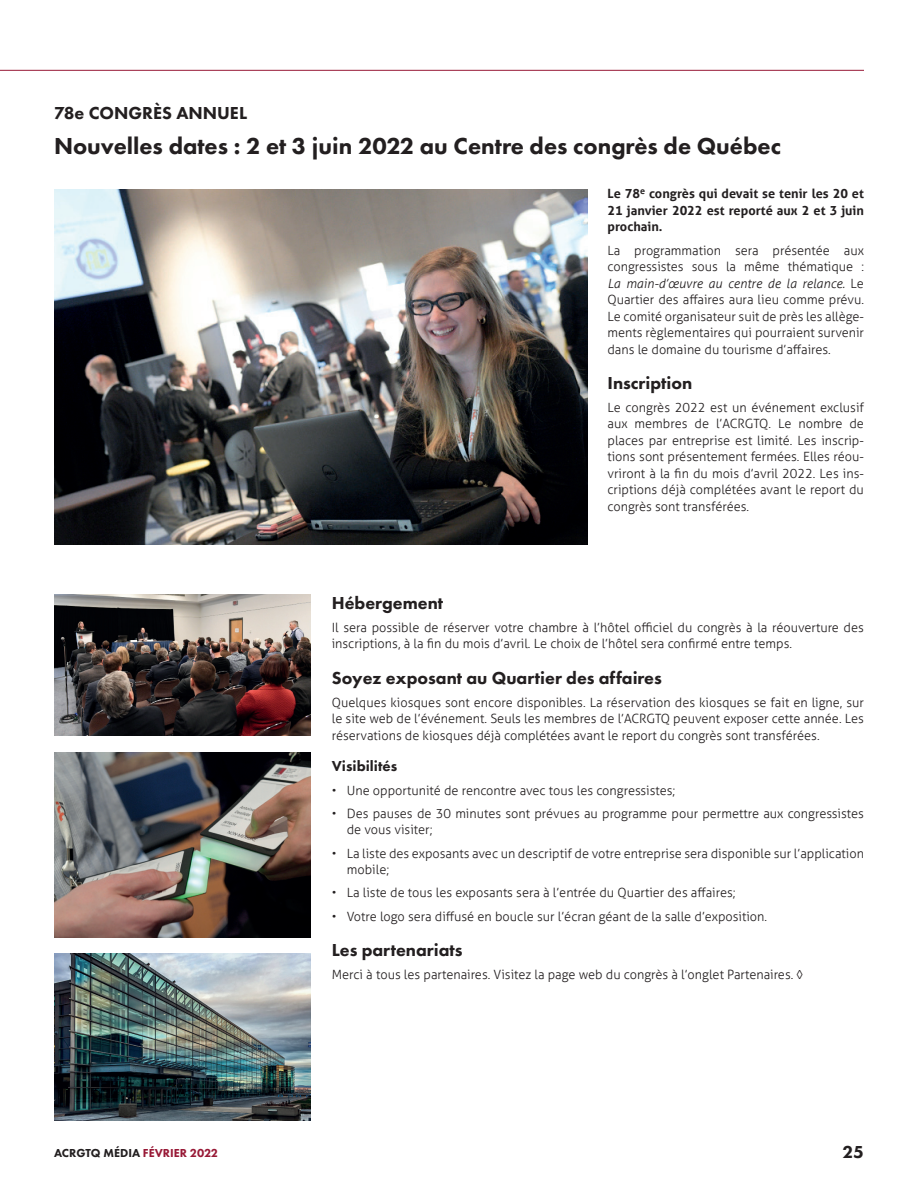
<style>
.page{position:relative;width:918px;height:1188px;background:#fff}
.page>*{position:absolute;margin:0;border:0;box-sizing:border-box;transform-origin:0 0}
.t1{font:800 24px "Futura PT";color:#231f20}
.t2{font:800 18px "Futura PT";color:#231f20}
.t3{font:800 15px "Futura PT";color:#231f20}
.t4{font:300 12.75px/16.5px "Aller";color:#231f20;text-align:justify}
.t5{font:700 12.75px/16.5px "Aller";color:#231f20;text-align:justify}
.t6{font:800 12px "Futura PT";color:#231f20}
.s1{font-style:italic}
.s2{color:#981936}
</style>
<div class="page">
<hr style="left:0;top:70px;width:864px;height:1px;background:#981936">
<img style="left:54px;top:954px;width:256px;height:166px">
<img style="left:54px;top:189px;width:533px;height:355px">
<img style="left:54px;top:753px;width:256px;height:184px">
<img style="left:54px;top:595px;width:256px;height:141px">
<h2 class="t2" style="left:54px;top:102px;width:195px">78e CONGRÈS ANNUEL</h2>
<h1 class="t1" style="left:54px;top:131px;width:729px">Nouvelles dates : 2 et 3 juin 2022 au Centre des congrès de Québec</h1>
<p class="t5" style="left:608px;top:186px;width:258px">Le 78<sup>e</sup> congrès qui devait se tenir les 20 et 21 janvier 2022 est reporté aux 2 et 3 juin prochain.</p>
<p class="t4" style="left:608px;top:242px;width:258px">La programmation sera présentée aux congressistes sous la même thématique :<br><span class="s1">La main-d’œuvre au centre de la relance.</span> Le Quartier des affaires aura lieu comme prévu.<br>Le comité organisateur suit de près les allège&shy;ments règlementaires qui pourraient survenir dans le domaine du tourisme d’affaires.</p>
<h2 class="t2" style="left:608px;top:371px;width:86px">Inscription</h2>
<p class="t4" style="left:607px;top:399px;width:258px">Le congrès 2022 est un événement exclusif aux membres de l’ACRGTQ. Le nombre de places par entreprise est limité. Les inscrip&shy;tions sont présentement fermées. Elles réou&shy;vriront à la fin du mois d’avril 2022. Les ins&shy;criptions déjà complétées avant le report du congrès sont transférées.</p>
<h2 class="t2" style="left:332px;top:591px;width:113px">Hébergement</h2>
<p class="t4" style="left:332px;top:619px;width:534px">Il sera possible de réserver votre chambre à l’hôtel officiel du congrès à la réouverture des inscriptions, à la fin du mois d’avril. Le choix de l’hôtel sera confirmé entre temps.</p>
<h2 class="t2" style="left:332px;top:666px;width:332px">Soyez exposant au Quartier des affaires</h2>
<p class="t4" style="left:332px;top:694px;width:534px">Quelques kiosques sont encore disponibles. La réservation des kiosques se fait en ligne, sur le site web de l’événement. Seuls les membres de l’ACRGTQ peuvent exposer cette année. Les réservations de kiosques déjà complétées avant le report du congrès sont transférées.</p>
<p class="t3" style="left:332px;top:757px;width:67px">Visibilités</p>
<p class="t4" style="left:332px;top:782px;width:345px">• Une opportunité de rencontre avec tous les congressistes;</p>
<p class="t4" style="left:347px;top:805px;width:519px;text-indent:-15px">• Des pauses de 30 minutes sont prévues au programme pour permettre aux congressistes de vous visiter;</p>
<p class="t4" style="left:347px;top:845px;width:519px;text-indent:-15px">• La liste des exposants avec un descriptif de votre entreprise sera disponible sur l’application mobile;</p>
<p class="t4" style="left:332px;top:885px;width:405px">• La liste de tous les exposants sera à l’entrée du Quartier des affaires;</p>
<p class="t4" style="left:332px;top:908px;width:437px">• Votre logo sera diffusé en boucle sur l’écran géant de la salle d’exposition.</p>
<h2 class="t2" style="left:332px;top:938px;width:132px">Les partenariats</h2>
<p class="t4" style="left:332px;top:966px;width:473px">Merci à tous les partenaires. Visitez la page web du congrès à l’onglet Partenaires. ◊</p>
<p class="t6" style="left:54px;top:1145px;width:166px">ACRGTQ MÉDIA <span class="s2">FÉVRIER 2022</span></p>
<h2 class="t2" style="left:842px;top:1141px;width:23px">25</h2>
</div>
